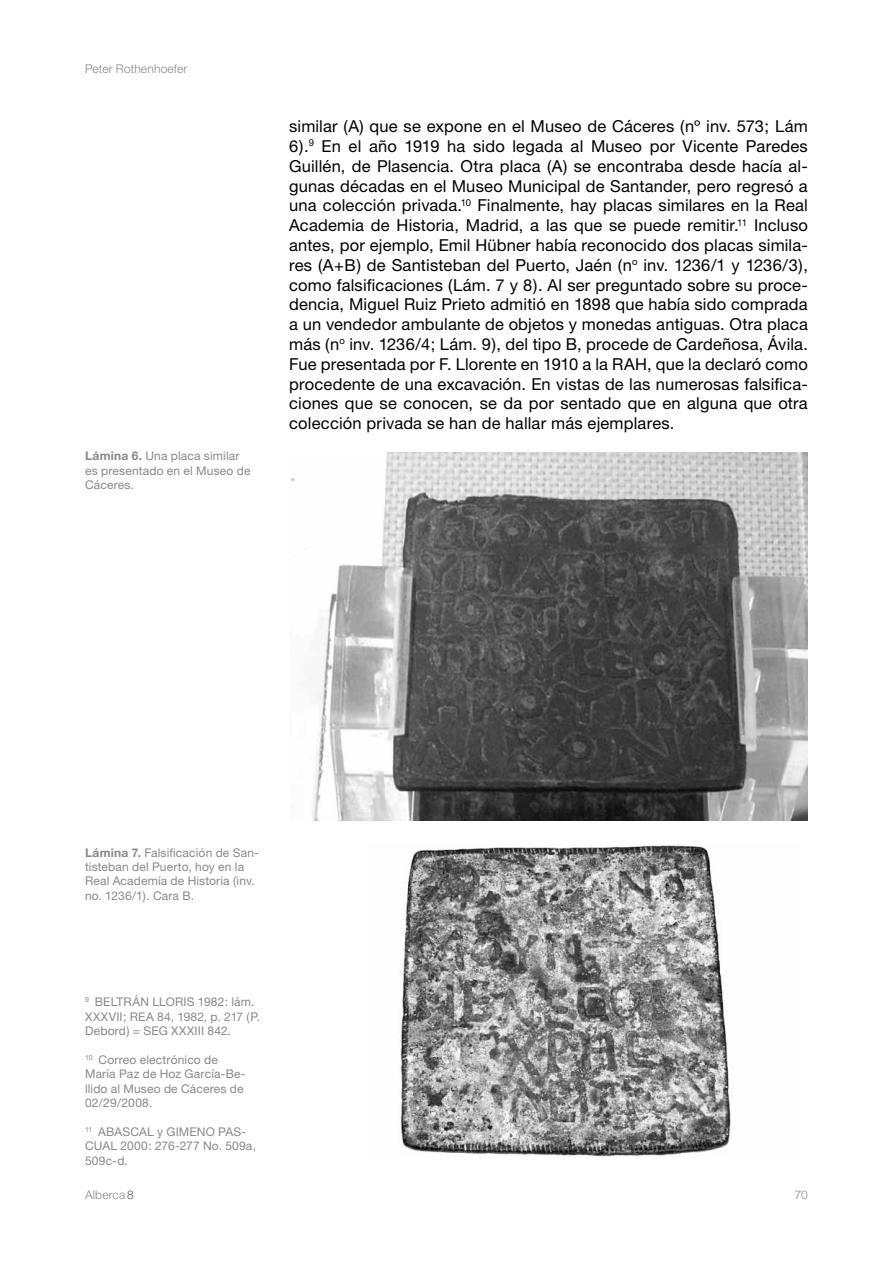
<style>
.page{position:relative;width:893px;height:1263px;background:#fff}
.page>*{position:absolute;margin:0;border:0;box-sizing:border-box;transform-origin:0 0}
.t1{font:16.5px/19.8px "Helvetica Neue";letter-spacing:.01em;color:#000;text-align:justify}
.t2{font:12px/14.4px "Helvetica Neue";letter-spacing:.015em;color:#87888a}
.t3{font:300 12px "Helvetica Neue";letter-spacing:.015em;color:#87888a}
.s1{font-weight:700}
.s2{color:#58585a}
</style>
<div class="page">
<img style="left:290px;top:452px;width:518px;height:369px">
<img style="left:399px;top:845px;width:334px;height:312px">
<p class="t3" style="left:85px;top:62px;width:104px">Peter Rothenhoefer</p>
<p class="t2" style="left:85px;top:449px;width:167px"><span class="s1">Lámina 6.</span> Una placa similar es presentado en el Museo de<br>Cáceres.</p>
<p class="t1" style="left:289px;top:116px;width:520px">similar (A) que se expone en el Museo de Cáceres (nº inv. 573; Lám 6).<sup>9</sup> En el año 1919 ha sido legada al Museo por Vicente Paredes Guillén, de Plasencia. Otra placa (A) se encontraba desde hacía al&shy;gunas décadas en el Museo Municipal de Santander, pero regresó a una colección privada.<sup>10</sup> Finalmente, hay placas similares en la Real Academia de Historia, Madrid, a las que se puede remitir.<sup>11</sup> Incluso antes, por ejemplo, Emil Hübner había reconocido dos placas simila&shy;res (A+B) de Santisteban del Puerto, Jaén (n<sup>o</sup> inv. 1236/1 y 1236/3), como falsificaciones (Lám. 7 y 8). Al ser preguntado sobre su proce&shy;dencia, Miguel Ruiz Prieto admitió en 1898 que había sido comprada a un vendedor ambulante de objetos y monedas antiguas. Otra placa más (n<sup>o</sup> inv. 1236/4; Lám. 9), del tipo B, procede de Cardeñosa, Ávila.<br>Fue presentada por F. Llorente en 1910 a la RAH, que la declaró como procedente de una excavación. En vistas de las numerosas falsifica&shy;ciones que se conocen, se da por sentado que en alguna que otra colección privada se han de hallar más ejemplares.</p>
<p class="t2" style="left:85px;top:845px;width:175px"><span class="s1">Lámina 7.</span> Falsificación de San&shy;tisteban del Puerto, hoy en la<br>Real Academía de Historia (inv. no. 1236/1). Cara B.</p>
<p class="t2" style="left:85px;top:994px;width:177px"><sup>9</sup> BELTRÁN LLORIS 1982: lám.<br>XXXVII; REA 84, 1982, p. 217 (P.<br>Debord) = SEG XXXIII 842.</p>
<p class="t2" style="left:85px;top:1052px;width:162px"><sup>10</sup> Correo electrónico de<br>María Paz de Hoz García-Be&shy;llido al Museo de Cáceres de<br>02/29/2008.</p>
<p class="t2" style="left:85px;top:1124px;width:172px"><sup>11</sup> ABASCAL y GIMENO PAS-<br>CUAL 2000: 276-277 No. 509a,<br>509c-d.</p>
<p class="t3" style="left:85px;top:1187px;width:50px">Alberca <span class="s2">8</span></p>
<p class="t3" style="left:795px;top:1187px;width:15px">70</p>
</div>
